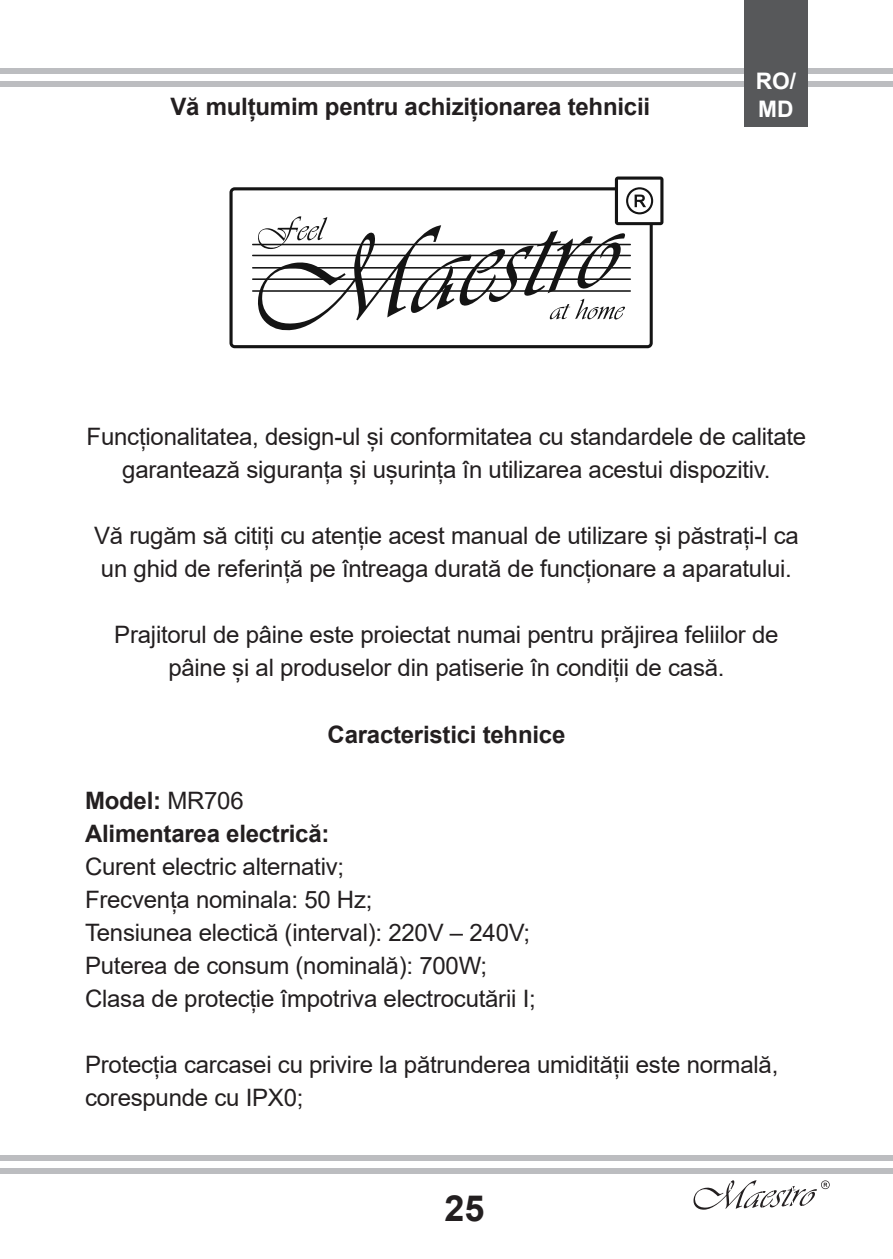
<style>
.page{position:relative;width:893px;height:1259px;background:#fff}
.page>*{position:absolute;margin:0;border:0;box-sizing:border-box;transform-origin:0 0}
.t1{font:700 36px "Arial";color:#231f20}
.t2{font:24px/33px "Arial";letter-spacing:-.01em;color:#231f20;text-align:center}
.t3{font:700 24px "Arial";letter-spacing:-.01em;color:#231f20}
.t4{font:700 22.8px "Arial";color:#fff}
.s1{font-weight:400}
</style>
<div class="page">
<div style="left:0;top:68px;width:893px;height:6px;background:#bcbdc0"></div>
<div style="left:0;top:1155px;width:893px;height:5px;background:#bcbdc0"></div>
<div style="left:0;top:81px;width:893px;height:6px;background:#bcbdc0"></div>
<div style="left:0;top:1168px;width:893px;height:6px;background:#bcbdc0"></div>
<svg style="left:693px;top:1180px;width:137px;height:29px"></svg>
<svg style="left:229px;top:176px;width:434px;height:172px"></svg>
<svg style="left:258px;top:187px;width:395px;height:144px"></svg>
<div style="left:744px;top:0;width:64px;height:126px;background:#57585a"></div>
<p class="t3" style="left:170px;top:90px;width:481px">Vă mulțumim pentru achiziționarea tehnicii</p>
<p class="t4" style="left:756px;top:65px;width:42px">RO/</p>
<p class="t4" style="left:758px;top:92px;width:37px">MD</p>
<p class="t2" style="left:87px;top:420px;width:721px">Funcționalitatea, design-ul și conformitatea cu standardele de calitate garantează siguranța și ușurința în utilizarea acestui dispozitiv.</p>
<p class="t2" style="left:94px;top:519px;width:706px;text-align:left">Vă rugăm să citiți cu atenție acest manual de utilizare și păstrați-l ca un ghid de referință pe întreaga durată de funcționare a aparatului.</p>
<p class="t2" style="left:114px;top:618px;width:666px">Prajitorul de pâine este proiectat numai pentru prăjirea feliilor de pâine și al produselor din patiserie în condiții de casă.</p>
<p class="t3" style="left:328px;top:717px;width:239px">Caracteristici tehnice</p>
<p class="t3" style="left:85px;top:783px;width:160px">Model: <span class="s1">MR706</span></p>
<p class="t3" style="left:85px;top:816px;width:246px">Alimentarea electrică:</p>
<p class="t2" style="left:85px;top:849px;width:261px">Curent electric alternativ;</p>
<p class="t2" style="left:85px;top:882px;width:289px">Frecvența nominala: 50 Hz;</p>
<p class="t2" style="left:85px;top:915px;width:447px">Tensiunea electică (interval): 220V – 240V;</p>
<p class="t2" style="left:85px;top:948px;width:404px">Puterea de consum (nominală): 700W;</p>
<p class="t2" style="left:85px;top:981px;width:452px">Clasa de protecție împotriva electrocutării I;</p>
<p class="t2" style="left:85px;top:1047px;width:695px;text-align:left">Protecția carcasei cu privire la pătrunderea umidității este normală, corespunde cu IPX0;</p>
<h1 class="t1" style="left:444px;top:1183px;width:42px">25</h1>
</div>
